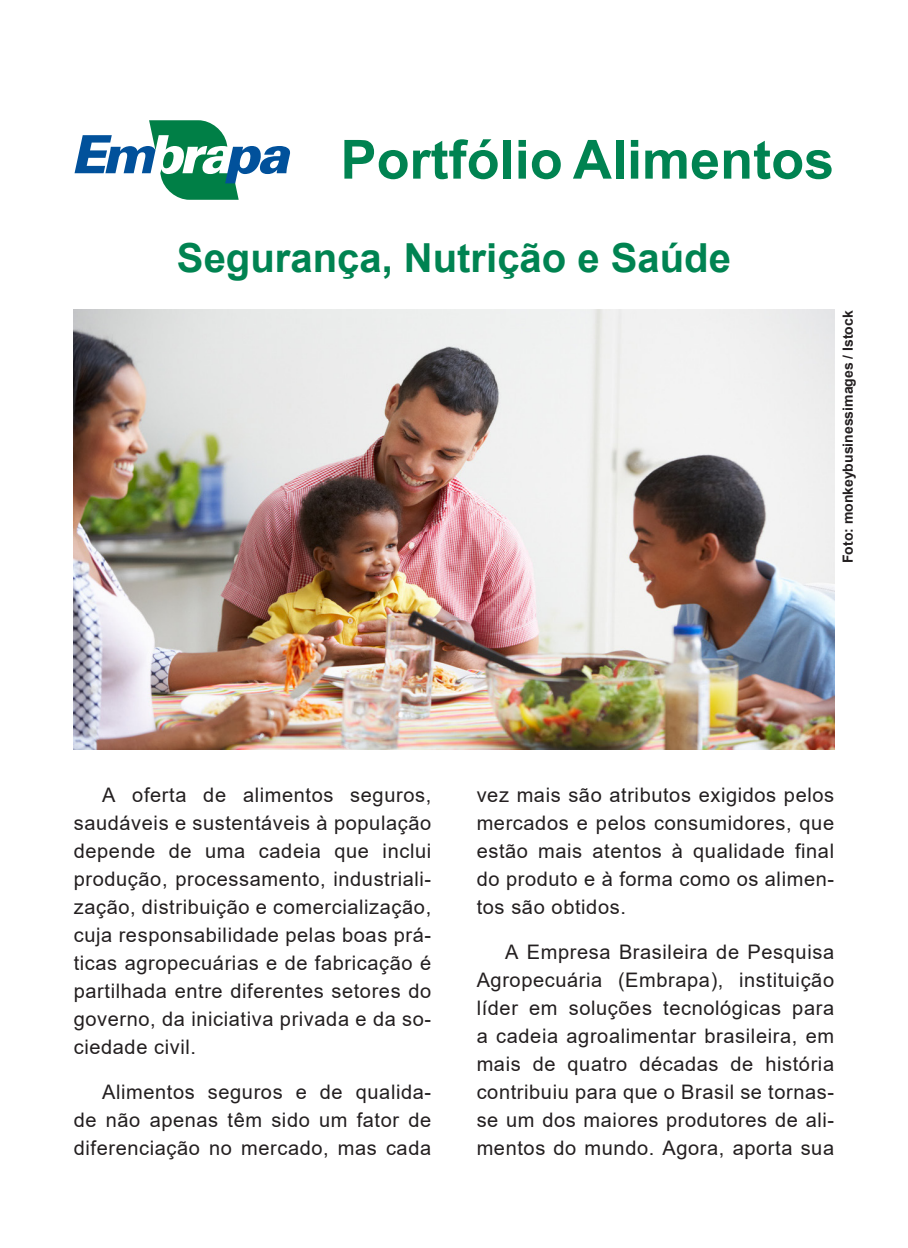
<style>
.page{position:relative;width:908px;height:1248px;background:#fff}
.page>*{position:absolute;margin:0;border:0;box-sizing:border-box;transform-origin:0 0}
.FIGURA_LEGENDA{font:700 54px "Arial";color:#008351}
.FIGURA_LEGENDA-2{font:700 40px "Arial";color:#008351}
.t1{font:20px/28px "Arial";letter-spacing:.03em;color:#231f20;text-align:justify}
.FIGURA_LEGENDA-3{font:700 14px "Arial";color:#231f20}
</style>
<div class="page">
<svg style="left:74px;top:120px;width:216px;height:80px"></svg>
<img style="left:74px;top:309px;width:759px;height:440px">
<p class="FIGURA_LEGENDA" style="left:340px;top:122px;width:495px">Portfólio Alimentos</p>
<p class="FIGURA_LEGENDA-2" style="left:177px;top:230px;width:555px">Segurança, Nutrição e Saúde</p>
<p class="FIGURA_LEGENDA-3" style="left:837px;top:563px;width:254px;rotate:-90deg">Foto: monkeybusinessimages / Istock</p>
<p class="t1" style="left:74px;top:780px;width:359px;text-indent:28px">A oferta de alimentos seguros, saudáveis e sustentáveis à população depende de uma cadeia que inclui produção, processamento, industriali&shy;zação, distribuição e comercialização, cuja responsabilidade pelas boas prá&shy;ticas agropecuárias e de fabricação é partilhada entre diferentes setores do governo, da iniciativa privada e da so&shy;ciedade civil.</p>
<p class="t1" style="left:74px;top:1077px;width:359px;text-indent:28px">Alimentos seguros e de qualida&shy;de não apenas têm sido um fator de diferenciação no mercado, mas cada</p>
<p class="t1" style="left:476px;top:780px;width:359px">vez mais são atributos exigidos pelos mercados e pelos consumidores, que estão mais atentos à qualidade final do produto e à forma como os alimen&shy;tos são obtidos.</p>
<p class="t1" style="left:476px;top:937px;width:359px;text-indent:28px">A Empresa Brasileira de Pesquisa Agropecuária (Embrapa), instituição líder em soluções tecnológicas para a cadeia agroalimentar brasileira, em mais de quatro décadas de história contribuiu para que o Brasil se tornas&shy;se um dos maiores produtores de ali&shy;mentos do mundo. Agora, aporta sua</p>
</div>
